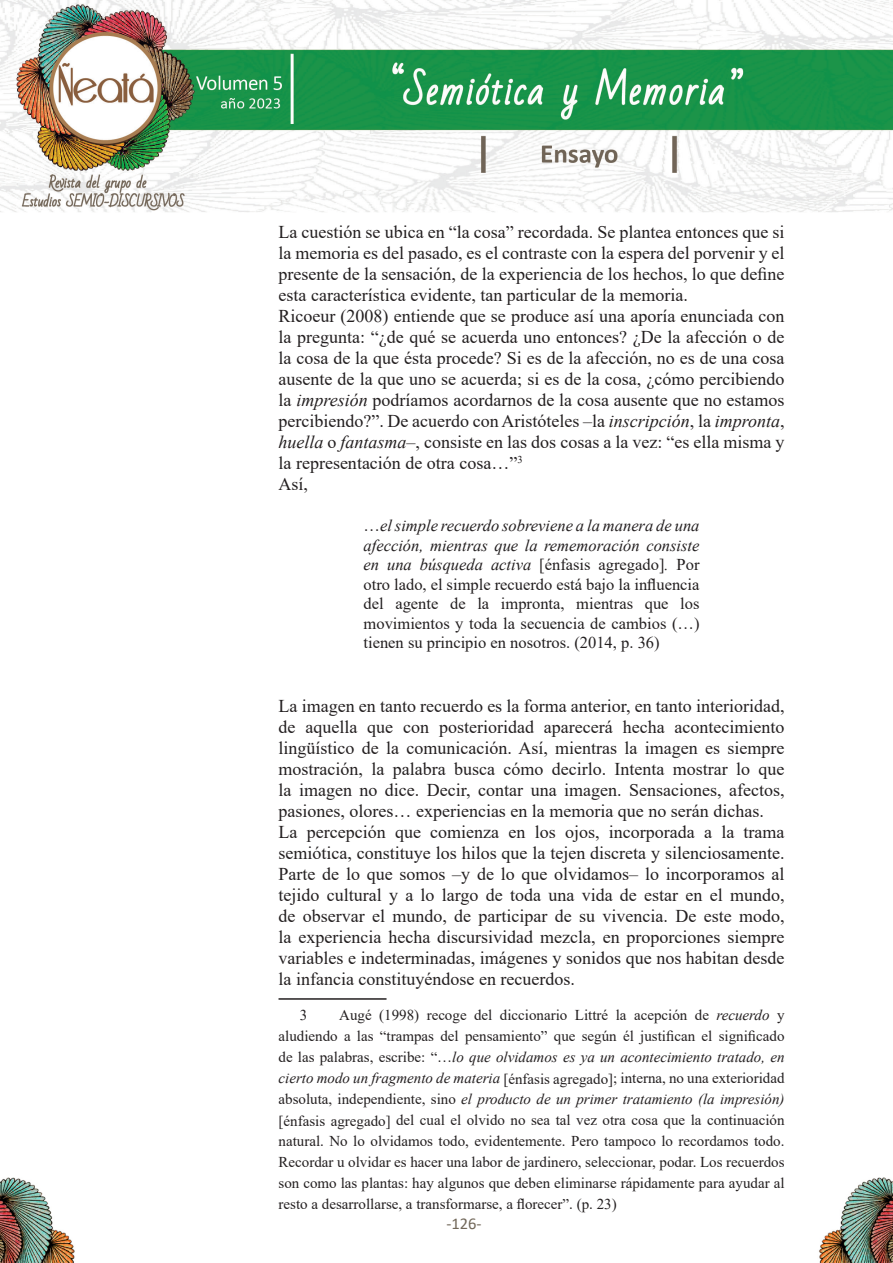
<style>
.page{position:relative;width:893px;height:1263px;background:#fff}
.page>*{position:absolute;margin:0;border:0;box-sizing:border-box;transform-origin:0 0}
.t1{font:18px/21px "Times New Roman";color:#231f20;text-align:justify}
.cita_de_autores{font:16.5px/19.5px "Times New Roman";color:#231f20;text-align:justify}
.t2{font:16.5px "Calibri";color:#72685a}
.Texto_nota_pie{font:15px/21px "Times New Roman";color:#231f20;text-align:justify}
.s1{font-style:italic}
</style>
<div class="page">
<img style="left:819px;top:1178px;width:74px;height:85px">
<img style="left:0;top:1178px;width:75px;height:85px">
<img style="left:0;top:0;width:893px;height:212px">
<hr style="left:279px;top:998px;width:108px;height:2px;background:#231f20">
<p class="t1" style="left:279px;top:221px;width:508px">La cuestión se ubica en “la cosa” recordada. Se plantea entonces que si la memoria es del pasado, es el contraste con la espera del porvenir y el presente de la sensación, de la experiencia de los hechos, lo que define esta característica evidente, tan particular de la memoria.</p>
<p class="t1" style="left:279px;top:305px;width:508px">Ricoeur (2008) entiende que se produce así una aporía enunciada con la pregunta: “¿de qué se acuerda uno entonces? ¿De la afección o de la cosa de la que ésta procede? Si es de la afección, no es de una cosa ausente de la que uno se acuerda; si es de la cosa, ¿cómo percibiendo la <span class="s1">impresión</span> podríamos acordarnos de la cosa ausente que no estamos percibiendo?”. De acuerdo con Aristóteles –la <span class="s1">inscripción</span>, la <span class="s1">impronta</span>, <span class="s1">huella</span> o <span class="s1">fantasma</span>–, consiste en las dos cosas a la vez: “es ella misma y la representación de otra cosa…”<sup>3</sup></p>
<p class="t1" style="left:279px;top:473px;width:31px">Así,</p>
<p class="cita_de_autores" style="left:364px;top:516px;width:337px">…<span class="s1">el simple recuerdo sobreviene a la manera de una afección, mientras que la rememoración consiste en una búsqueda activa</span> [énfasis agregado]<span class="s1">.</span> Por otro lado, el simple recuerdo está bajo la influencia del agente de la impronta, mientras que los movimientos y toda la secuencia de cambios (…) tienen su principio en nosotros. (2014, p. 36)</p>
<p class="t1" style="left:279px;top:694px;width:508px">La imagen en tanto recuerdo es la forma anterior, en tanto interioridad, de aquella que con posterioridad aparecerá hecha acontecimiento lingüístico de la comunicación. Así, mientras la imagen es siempre mostración, la palabra busca cómo decirlo. Intenta mostrar lo que la imagen no dice. Decir, contar una imagen. Sensaciones, afectos, pasiones, olores… experiencias en la memoria que no serán dichas.</p>
<p class="t1" style="left:279px;top:820px;width:508px">La percepción que comienza en los ojos, incorporada a la trama semiótica, constituye los hilos que la tejen discreta y silenciosamente.<br>Parte de lo que somos –y de lo que olvidamos– lo incorporamos al tejido cultural y a lo largo de toda una vida de estar en el mundo, de observar el mundo, de participar de su vivencia. De este modo, la experiencia hecha discursividad mezcla, en proporciones siempre variables e indeterminadas, imágenes y sonidos que nos habitan desde la infancia constituyéndose en recuerdos.</p>
<p class="Texto_nota_pie" style="left:300px;top:1004px;width:9px">3</p>
<p class="Texto_nota_pie" style="left:279px;top:1004px;width:508px;text-indent:61px">Augé (1998) recoge del diccionario Littré la acepción de <span class="s1">recuerdo</span> y aludiendo a las “trampas del pensamiento” que según él justifican el significado de las palabras, escribe: “…<span class="s1">lo que olvidamos es ya un acontecimiento tratado, en cierto modo un fragmento de materia</span> [énfasis agregado]; interna, no una exterioridad absoluta, independiente, sino <span class="s1">el producto de un primer tratamiento (la impresión) </span>[énfasis agregado] del cual el olvido no sea tal vez otra cosa que la continuación natural. No lo olvidamos todo, evidentemente. Pero tampoco lo recordamos todo.<br>Recordar u olvidar es hacer una labor de jardinero, seleccionar, podar. Los recuerdos son como las plantas: hay algunos que deben eliminarse rápidamente para ayudar al resto a desarrollarse, a transformarse, a florecer”. (p. 23)</p>
<p class="t2" style="left:446px;top:1212px;width:37px">-126-</p>
</div>
